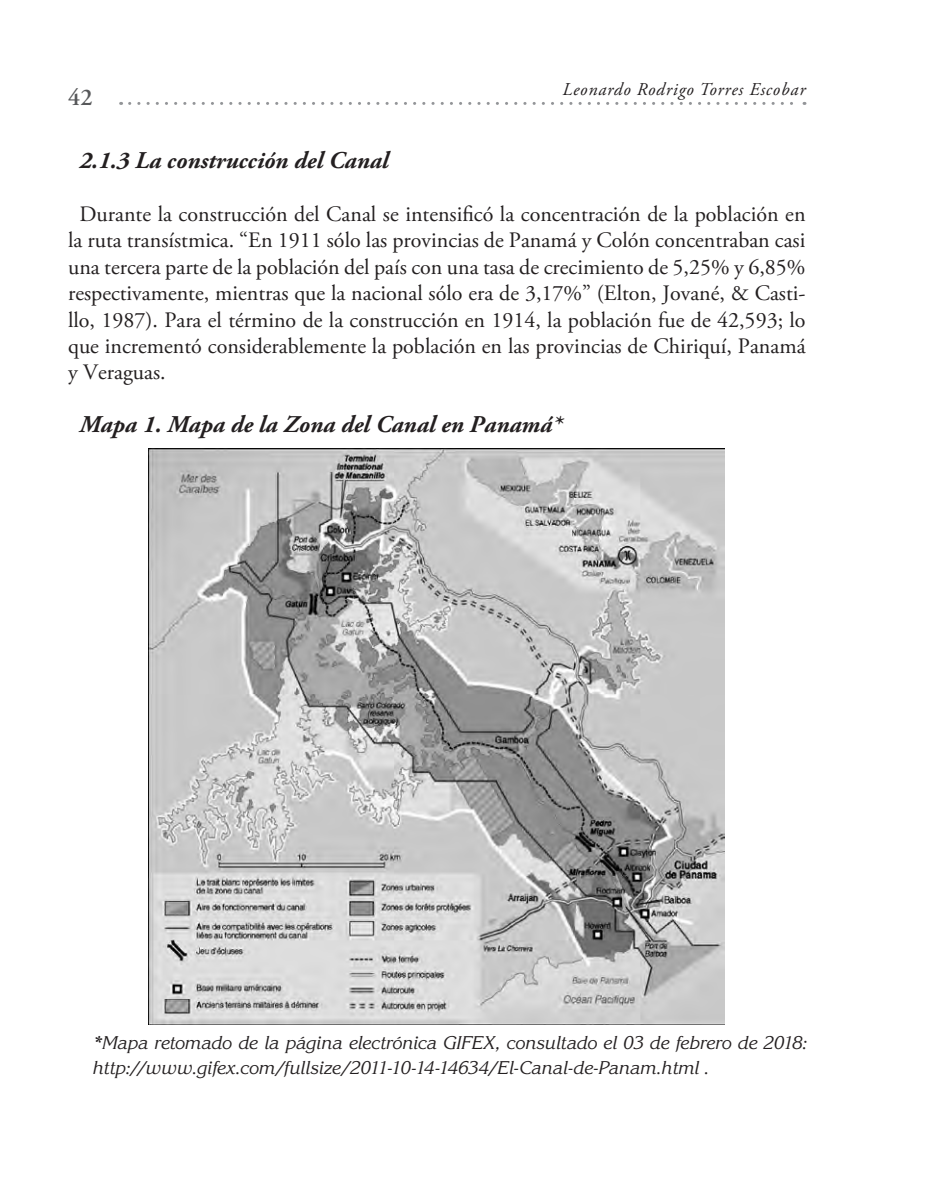
<style>
.page{position:relative;width:936px;height:1191px;background:#fff}
.page>*{position:absolute;margin:0;border:0;box-sizing:border-box;transform-origin:0 0}
.t1{font:italic 700 24px "Adobe Garamond Pro";color:#231f20}
.t2{font:600 24px "Adobe Garamond Pro";color:#57585a}
.t3{font:22px/26.4px "Adobe Garamond Pro";color:#231f20;text-align:justify}
.t4{font:italic 18px/24px "Korinna";letter-spacing:-.005em;color:#231f20}
.t5{font:italic 18px "Adobe Garamond Pro";letter-spacing:.05em;color:#231f20}
</style>
<div class="page">
<svg style="left:130px;top:102px;width:675px;height:3px"></svg>
<img style="left:149px;top:449px;width:575px;height:575px">
<p class="t2" style="left:68px;top:84px;width:26px">42</p>
<p class="t5" style="left:562px;top:79px;width:245px">Leonardo Rodrigo Torres Escobar</p>
<p class="t1" style="left:79px;top:147px;width:310px">2.1.3 La construcción del Canal</p>
<p class="t3" style="left:68px;top:202px;width:739px;text-indent:11px">Durante la construcción del Canal se intensificó la concentración de la población en la ruta transístmica. “En 1911 sólo las provincias de Panamá y Colón concentraban casi una tercera parte de la población del país con una tasa de crecimiento de 5,25% y 6,85% respectivamente, mientras que la nacional sólo era de 3,17%” (Elton, Jované, &amp; Casti&shy;llo, 1987). Para el término de la construcción en 1914, la población fue de 42,593; lo que incrementó considerablemente la población en las provincias de Chiriquí, Panamá y Veraguas.</p>
<p class="t1" style="left:79px;top:411px;width:484px">Mapa 1. Mapa de la Zona del Canal en Panamá*</p>
<p class="t4" style="left:92px;top:1031px;width:716px">*Mapa retomado de la página electrónica GIFEX, consultado el 03 de febrero de 201 8: http://www.gifex.com/fullsize/2011 -1 0-14-14634/El-Canal-de-Panam.html .</p>
</div>
